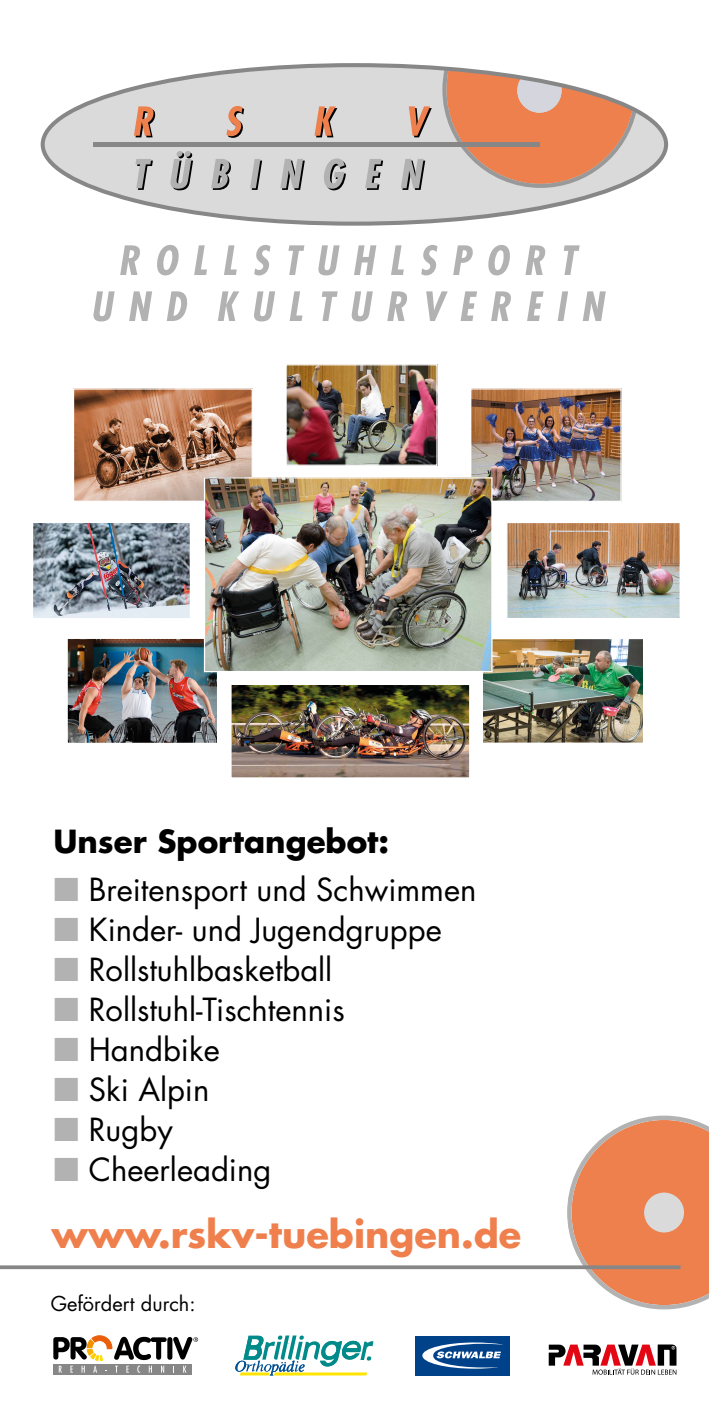
<style>
.page{position:relative;width:709px;height:1418px;background:#fff}
.page>*{position:absolute;margin:0;border:0;box-sizing:border-box;transform-origin:0 0}
.t1{font:700 36.8px "Futura";color:#ef804d}
.t2{font:31px/40px "Futura";color:#000}
.t3{font:20px "Futura";color:#000}
.s1{font-weight:700}
.s2{font-family:"European Pi Three";color:#b3b2b2}
</style>
<div class="page">
<svg style="left:120px;top:245px;width:20px;height:30px"></svg>
<svg style="left:157px;top:245px;width:22px;height:30px"></svg>
<svg style="left:194px;top:245px;width:13px;height:30px"></svg>
<svg style="left:224px;top:245px;width:13px;height:30px"></svg>
<svg style="left:254px;top:245px;width:16px;height:30px"></svg>
<svg style="left:288px;top:245px;width:16px;height:30px"></svg>
<svg style="left:318px;top:245px;width:21px;height:30px"></svg>
<svg style="left:354px;top:245px;width:22px;height:30px"></svg>
<svg style="left:391px;top:245px;width:13px;height:30px"></svg>
<svg style="left:421px;top:245px;width:16px;height:30px"></svg>
<svg style="left:453px;top:245px;width:20px;height:30px"></svg>
<svg style="left:488px;top:245px;width:22px;height:30px"></svg>
<svg style="left:525px;top:245px;width:21px;height:30px"></svg>
<svg style="left:563px;top:245px;width:16px;height:30px"></svg>
<svg style="left:93px;top:291px;width:22px;height:30px"></svg>
<svg style="left:129px;top:291px;width:23px;height:30px"></svg>
<svg style="left:167px;top:291px;width:20px;height:30px"></svg>
<svg style="left:218px;top:291px;width:21px;height:30px"></svg>
<svg style="left:254px;top:291px;width:21px;height:30px"></svg>
<svg style="left:289px;top:291px;width:13px;height:30px"></svg>
<svg style="left:322px;top:291px;width:16px;height:30px"></svg>
<svg style="left:351px;top:291px;width:22px;height:30px"></svg>
<svg style="left:387px;top:291px;width:20px;height:30px"></svg>
<svg style="left:426px;top:291px;width:22px;height:30px"></svg>
<svg style="left:460px;top:291px;width:17px;height:30px"></svg>
<svg style="left:491px;top:291px;width:20px;height:30px"></svg>
<svg style="left:527px;top:291px;width:16px;height:30px"></svg>
<svg style="left:557px;top:291px;width:11px;height:30px"></svg>
<svg style="left:582px;top:291px;width:24px;height:30px"></svg>
<svg style="left:41px;top:63px;width:627px;height:163px;fill:#dadada"></svg>
<svg style="left:567px;top:1115px;width:142px;height:194px"></svg>
<svg style="left:0;top:1265px;width:680px;height:4px;background:#91908f"></svg>
<div style="left:644px;top:1192px;width:40px;height:40px;background:#dadada;border-radius:50%"></div>
<img style="left:484px;top:639px;width:158px;height:103px">
<div style="left:480px;top:637px;width:170px;height:107px;border:1px solid #fff"></div>
<img style="left:472px;top:390px;width:147px;height:110px">
<div style="left:470px;top:388px;width:151px;height:114px;border:1px solid #fff"></div>
<img style="left:69px;top:639px;width:147px;height:103px">
<div style="left:67px;top:637px;width:151px;height:107px;border:1px solid #fff"></div>
<img style="left:75px;top:390px;width:176px;height:110px">
<div style="left:73px;top:388px;width:180px;height:114px;border:1px solid #fff"></div>
<img style="left:34px;top:523px;width:155px;height:94px">
<div style="left:32px;top:521px;width:159px;height:98px;border:1px solid #fff"></div>
<img style="left:206px;top:479px;width:284px;height:191px">
<div style="left:204px;top:477px;width:288px;height:195px;border:1px solid #fff"></div>
<img style="left:232px;top:686px;width:236px;height:90px">
<div style="left:230px;top:684px;width:240px;height:94px;border:1px solid #fff"></div>
<img style="left:508px;top:523px;width:171px;height:94px">
<div style="left:506px;top:521px;width:175px;height:98px;border:1px solid #fff"></div>
<img style="left:287px;top:366px;width:148px;height:98px">
<div style="left:285px;top:364px;width:152px;height:102px;border:1px solid #fff"></div>
<svg style="left:235px;top:1335px;width:138px;height:40px"></svg>
<svg style="left:53px;top:1372px;width:139px;height:2px"></svg>
<svg style="left:53px;top:1335px;width:145px;height:37px"></svg>
<svg style="left:548px;top:1344px;width:128px;height:30px"></svg>
<div style="left:415px;top:1335px;width:94px;height:40px;background:#004289"></div>
<svg style="left:422px;top:1342px;width:80px;height:26px"></svg>
<p class="t2" style="left:53px;top:817px;width:425px;line-height:48.1px"><span class="s1">Unser Sportangebot:<br></span><span class="s2">M</span> Breitensport und Schwimmen</p>
<p class="t2" style="left:53px;top:909px;width:390px"><span class="s2">M</span> Kinder- und Jugendgruppe<br><span class="s2">M</span> Rollstuhlbasketball<br><span class="s2">M</span> Rollstuhl-Tischtennis<br><span class="s2">M</span> Handbike<br><span class="s2">M</span> Ski Alpin<br><span class="s2">M</span> Rugby<br><span class="s2">M</span> Cheerleading</p>
<p class="t1" style="left:51px;top:1208px;width:471px">www.rskv-tuebingen.de</p>
<p class="t3" style="left:51px;top:1289px;width:146px">Gefördert durch:</p>
</div>
